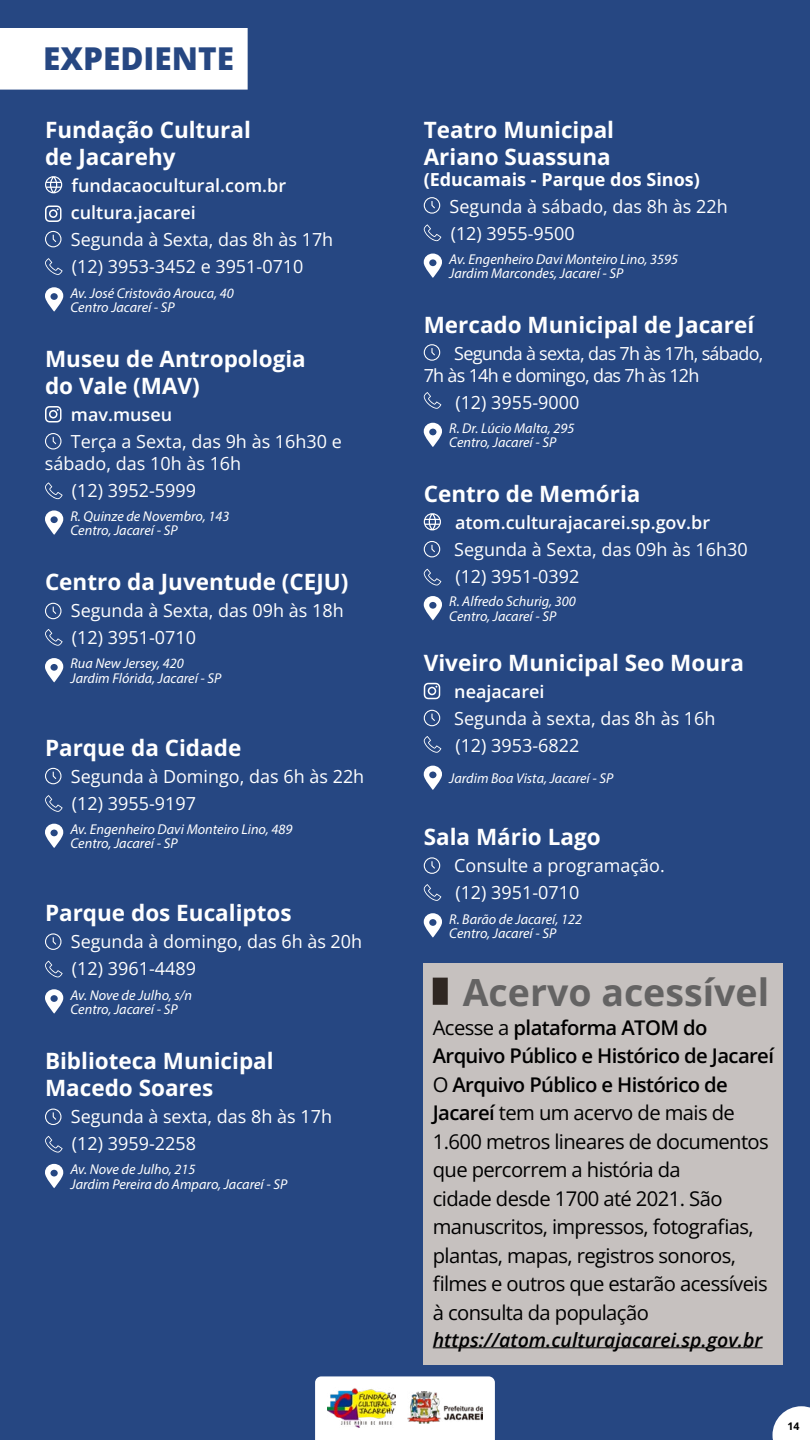
<style>
.page{position:relative;width:810px;height:1440px;background:#264782}
.page>*{position:absolute;margin:0;border:0;box-sizing:border-box;transform-origin:0 0}
.t1{font:700 37.5px "Open Sans";color:#646363}
.t2{font:800 31.5px "Open Sans";color:#264782}
.t3{font:700 22.5px/27px "Open Sans";color:#fff}
.t4{font:20.25px/28.5px "Open Sans";letter-spacing:-.03em;color:#000}
.t5{font:italic 600 19.5px "Open Sans";color:#000}
.t6{font:18px/27px "Open Sans";color:#fff}
.t7{font:600 18px/27px "Open Sans";color:#fff}
.t8{font:18px/21.6px "Open Sans";letter-spacing:-.04em;color:#fff}
.t9{font:700 18px "Open Sans";color:#fff}
.t10{font:italic 14.25px/14.2px "Myriad Pro";color:#fff}
.t11{font:700 10.5px "Open Sans";color:#000}
.s1{font-weight:600}
</style>
<div class="page">
<svg style="left:45px;top:176px;width:17px;height:18px"></svg>
<svg style="left:45px;top:205px;width:17px;height:17px"></svg>
<svg style="left:45px;top:231px;width:17px;height:16px"></svg>
<svg style="left:45px;top:258px;width:18px;height:17px"></svg>
<svg style="left:45px;top:287px;width:18px;height:25px"></svg>
<svg style="left:45px;top:406px;width:17px;height:17px"></svg>
<svg style="left:45px;top:433px;width:17px;height:17px"></svg>
<svg style="left:45px;top:482px;width:18px;height:17px"></svg>
<svg style="left:45px;top:510px;width:18px;height:25px"></svg>
<svg style="left:45px;top:603px;width:17px;height:16px"></svg>
<svg style="left:45px;top:629px;width:18px;height:17px"></svg>
<svg style="left:45px;top:658px;width:18px;height:24px"></svg>
<svg style="left:45px;top:768px;width:17px;height:16px"></svg>
<svg style="left:45px;top:795px;width:18px;height:17px"></svg>
<svg style="left:45px;top:824px;width:18px;height:24px"></svg>
<svg style="left:45px;top:933px;width:17px;height:17px"></svg>
<svg style="left:45px;top:961px;width:18px;height:16px"></svg>
<svg style="left:45px;top:989px;width:18px;height:25px"></svg>
<svg style="left:45px;top:1109px;width:17px;height:16px"></svg>
<svg style="left:45px;top:1136px;width:18px;height:17px"></svg>
<svg style="left:45px;top:1164px;width:18px;height:24px"></svg>
<svg style="left:424px;top:197px;width:16px;height:17px"></svg>
<svg style="left:424px;top:224px;width:17px;height:17px"></svg>
<svg style="left:424px;top:254px;width:18px;height:24px"></svg>
<svg style="left:424px;top:344px;width:16px;height:17px"></svg>
<svg style="left:424px;top:392px;width:17px;height:17px"></svg>
<svg style="left:424px;top:423px;width:18px;height:24px"></svg>
<svg style="left:424px;top:513px;width:17px;height:18px"></svg>
<svg style="left:424px;top:541px;width:16px;height:16px"></svg>
<svg style="left:424px;top:569px;width:17px;height:17px"></svg>
<svg style="left:424px;top:596px;width:18px;height:24px"></svg>
<svg style="left:424px;top:683px;width:16px;height:16px"></svg>
<svg style="left:424px;top:710px;width:16px;height:16px"></svg>
<svg style="left:424px;top:736px;width:17px;height:17px"></svg>
<svg style="left:424px;top:766px;width:18px;height:24px"></svg>
<svg style="left:424px;top:857px;width:16px;height:17px"></svg>
<svg style="left:424px;top:884px;width:17px;height:17px"></svg>
<svg style="left:424px;top:913px;width:18px;height:25px"></svg>
<div style="left:0;top:28px;width:248px;height:62px;background:#fff"></div>
<div style="left:424px;top:963px;width:359px;height:402px;background:#c6c1bf"></div>
<hr style="left:433px;top:1348px;width:330px;height:1px;background:#000">
<div style="left:433px;top:978px;width:15px;height:27px;background:#2f2722"></div>
<div style="left:315px;top:1376px;width:180px;height:64px;background:#fff"></div>
<img style="left:407px;top:1392px;width:76px;height:31px">
<img style="left:327px;top:1388px;width:68px;height:39px">
<svg style="left:772px;top:1406px;width:38px;height:34px"></svg>
<h2 class="t2" style="left:43px;top:35px;width:192px">EXPEDIENTE</h2>
<h3 class="t3" style="left:45px;top:116px;width:207px">Fundação Cultural de Jacarehy</h3>
<p class="t7" style="left:71px;top:172px;width:217px">fundacaocultural.com.br cultura.jacarei</p>
<p class="t6" style="left:71px;top:226px;width:264px">Segunda à Sexta, das 8h às 17h (12) 3953-3452 e 3951-0710</p>
<p class="t10" style="left:70px;top:286px;width:165px">Av. José Cristovão Arouca, 40<br>Centro Jacareí - SP</p>
<h3 class="t3" style="left:45px;top:345px;width:262px">Museu de Antropologia do Vale (MAV)</h3>
<p class="t7" style="left:71px;top:401px;width:103px">mav.museu</p>
<p class="t6" style="left:45px;top:430px;width:298px;line-height:21.6px;text-indent:26px">Terça a Sexta, das 9h às 16h30 e sábado, das 10h às 16h</p>
<p class="t6" style="left:72px;top:476px;width:126px">(12) 3952-5999</p>
<p class="t10" style="left:70px;top:509px;width:160px">R. Quinze de Novembro, 143<br>Centro, Jacareí - SP</p>
<h3 class="t3" style="left:45px;top:568px;width:305px">Centro da Juventude (CEJU)</h3>
<p class="t6" style="left:71px;top:597px;width:274px">Segunda à Sexta, das 09h às 18h (12) 3951-0710</p>
<p class="t10" style="left:70px;top:656px;width:152px">Rua New Jersey, 420<br>Jardim Flórida, Jacareí - SP</p>
<h3 class="t3" style="left:45px;top:734px;width:198px">Parque da Cidade</h3>
<p class="t6" style="left:71px;top:762px;width:295px">Segunda à Domingo, das 6h às 22h (12) 3955-9197</p>
<p class="t10" style="left:70px;top:822px;width:223px">Av. Engenheiro Davi Monteiro Lino, 489<br>Centro, Jacareí - SP</p>
<h3 class="t3" style="left:45px;top:899px;width:248px">Parque dos Eucaliptos</h3>
<p class="t6" style="left:71px;top:928px;width:293px">Segunda à domingo, das 6h às 20h (12) 3961-4489</p>
<p class="t10" style="left:70px;top:988px;width:123px">Av. Nove de Julho, s/n<br>Centro, Jacareí - SP</p>
<h3 class="t3" style="left:45px;top:1047px;width:230px">Biblioteca Municipal<br>Macedo Soares</h3>
<p class="t6" style="left:71px;top:1102px;width:263px">Segunda à sexta, das 8h às 17h (12) 3959-2258</p>
<p class="t10" style="left:70px;top:1162px;width:218px">Av. Nove de Julho, 215<br>Jardim Pereira do Amparo, Jacareí - SP</p>
<h3 class="t3" style="left:424px;top:116px;width:192px">Teatro Municipal<br>Ariano Suassuna</h3>
<p class="t9" style="left:424px;top:166px;width:278px">(Educamais - Parque dos Sinos)</p>
<p class="t6" style="left:450px;top:192px;width:280px">Segunda à sábado, das 8h às 22h (12) 3955-9500</p>
<p class="t10" style="left:449px;top:252px;width:231px">Av. Engenheiro Davi Monteiro Lino, 3595<br>Jardim Marcondes, Jacareí - SP</p>
<h3 class="t3" style="left:424px;top:311px;width:332px">Mercado Municipal de Jacareí</h3>
<p class="t8" style="left:424px;top:342px;width:341px;text-indent:31px">Segunda à sexta, das 7h às 17h, sábado,<br>7h às 14h e domingo, das 7h às 12h</p>
<p class="t6" style="left:455px;top:388px;width:126px">(12) 3955-9000</p>
<p class="t10" style="left:449px;top:421px;width:127px">R. Dr. Lúcio Malta, 295<br>Centro, Jacareí - SP</p>
<h3 class="t3" style="left:424px;top:480px;width:218px">Centro de Memória</h3>
<p class="t7" style="left:455px;top:509px;width:257px">atom.culturajacarei.sp.gov.br</p>
<p class="t6" style="left:454px;top:536px;width:295px">Segunda à Sexta, das 09h às 16h30 (12) 3951-0392</p>
<p class="t10" style="left:449px;top:594px;width:128px">R. Alfredo Schurig, 300<br>Centro, Jacareí - SP</p>
<h3 class="t3" style="left:424px;top:648px;width:322px">Viveiro Municipal Seo Moura</h3>
<p class="t7" style="left:454px;top:677px;width:92px">neajacarei</p>
<p class="t6" style="left:454px;top:704px;width:263px">Segunda à sexta, das 8h às 16h (12) 3953-6822</p>
<p class="t10" style="left:449px;top:771px;width:166px">Jardim Boa Vista, Jacareí - SP</p>
<h3 class="t3" style="left:424px;top:823px;width:178px">Sala Mário Lago</h3>
<p class="t6" style="left:454px;top:852px;width:212px">Consulte a programação. (12) 3951-0710</p>
<p class="t10" style="left:449px;top:911px;width:134px">R. Barão de Jacareí, 122<br>Centro, Jacareí - SP</p>
<h1 class="t1" style="left:463px;top:966px;width:308px">Acervo acessível</h1>
<p class="t4" style="left:433px;top:1013px;width:343px">Acesse a <span class="s1">plataforma ATOM do<br>Arquivo Público e Histórico de Jacareí<br></span>O <span class="s1">Arquivo Público e Histórico de<br>Jacareí</span> tem um acervo de mais de<br>1.600 metros lineares de documentos que percorrem a história da<br>cidade desde 1700 até 2021. São manuscritos, impressos, fotografias, plantas, mapas, registros sonoros, filmes e outros que estarão acessíveis à consulta da população</p>
<h3 class="t5" style="left:433px;top:1326px;width:331px">https://atom.culturajacarei.sp.gov.br</h3>
<p class="t11" style="left:787px;top:1419px;width:14px">14</p>
</div>
